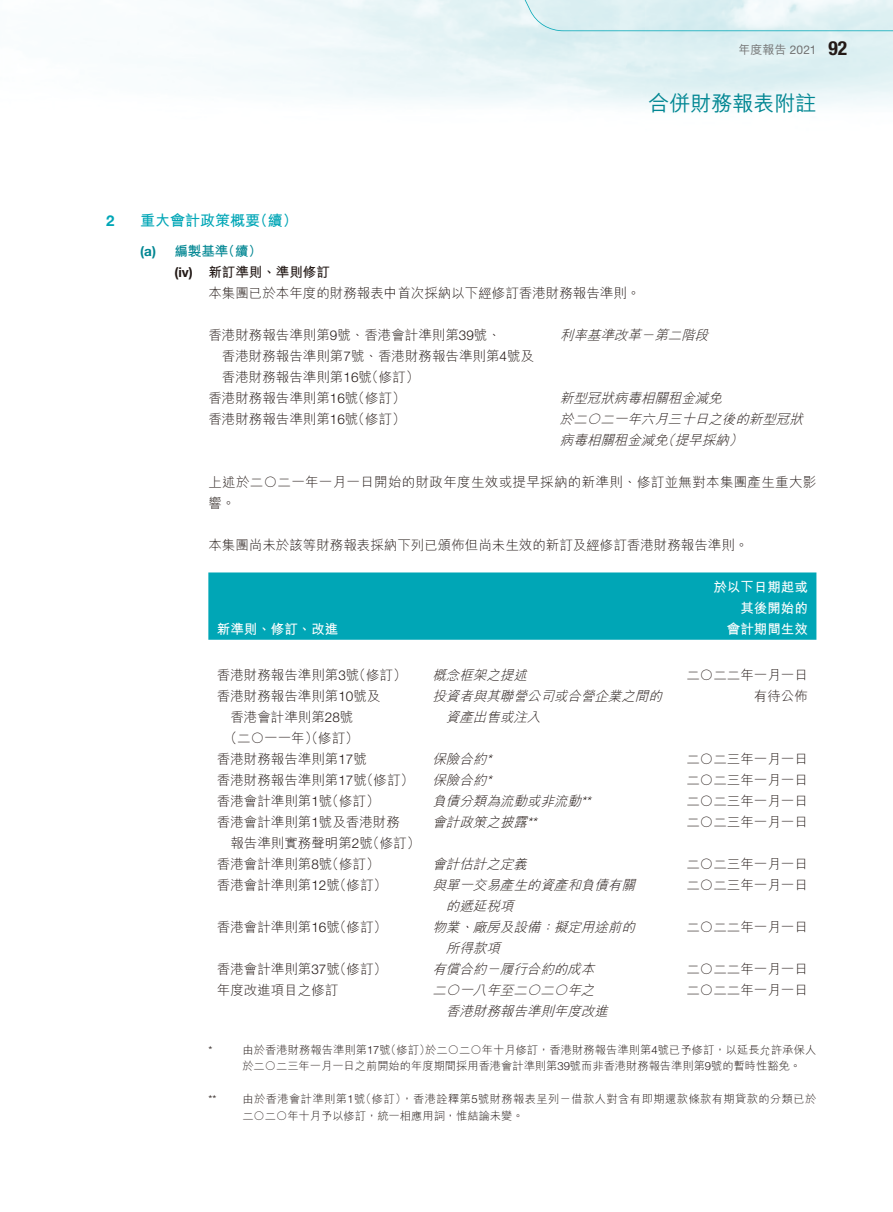
<style>
.page{position:relative;width:893px;height:1212px;background:#fff}
.page>*{position:absolute;margin:0;border:0;box-sizing:border-box;transform-origin:0 0}
.t1{font:21px "M Hei HK Medium E Ten B5 H";color:#008692}
.t2{font:15px "M Hei HK Bold E Ten B5 H";color:#00a6b6}
.t3{font:700 15px "Helvetica Neue LT Std";color:#00a6b6}
.t4{font:13.5px/21px "M Hei HK Light E Ten B5 H";color:#231916}
.t5{font:italic 13.5px/21px "M Hei HK Light E Ten B5 H";color:#231916}
.t6{font:13.5px/21px "M Hei HK Light E Ten B5 H";letter-spacing:.025em;color:#231916}
.t7{font:13.5px/21px "M Hei HK Bold E Ten B5 H";color:#fff;text-align:right}
.t8{font:13.5px/21px "M Hei HK Bold E Ten B5 H";color:#231916}
.t9{font:12px "M Hei HK Medium E Ten B5 H";color:#717171}
.t10{font:11.25px/16.5px "M Hei HK Light E Ten B5 H";letter-spacing:.005em;color:#231916}
.t11{font:11.25px/16.5px "M Hei HK Light E Ten B5 H";letter-spacing:.04em;color:#231916}
.t12{font:300 11.25px "Helvetica Neue LT Std";color:#231916}
.s1{font-family:"Helvetica Neue LT Std"}
.s2{font-family:"Helvetica Neue LT Std";font-weight:700;font-stretch:condensed;font-size:19.5px;color:#231916}
.s3{font-family:"Helvetica Neue LT Std";font-weight:700;color:#008692}
.s4{color:#008692}
.s5{font-family:"Helvetica Neue LT Std";font-weight:700}
.s6{font-family:"Helvetica Neue LT Std";font-weight:300}
</style>
<div class="page">
<svg style="left:492px;top:0;width:401px;height:31px"></svg>
<div style="left:208px;top:572px;width:608px;height:68px;background:#00a6b6"></div>
<p class="t9" style="left:738px;top:45px;width:110px">年度報告 <span class="s1">2021</span> <span class="s2">92</span></p>
<h1 class="t1" style="left:648px;top:95px;width:169px">合併財務報表附註</h1>
<p class="t3" style="left:106px;top:215px;width:10px">2</p>
<p class="t2" style="left:140px;top:215px;width:159px">重大會計政策概要（續）</p>
<p class="t8" style="left:174px;top:242px;width:157px;text-indent:-34px"><span class="s3">(a)</span> <span class="s4">編製基準（續）<br></span><span class="s5">(iv)</span> 新訂準則、準則修訂</p>
<p class="t4" style="left:208px;top:284px;width:433px">本集團已於本年度的財務報表中首次採納以下經修訂香港財務報告準則。</p>
<p class="t4" style="left:222px;top:326px;width:314px;text-indent:-14px">香港財務報告準則第<span class="s6">9</span>號、香港會計準則第<span class="s6">39</span>號、<br>香港財務報告準則第<span class="s6">7</span>號、香港財務報告準則第<span class="s6">4</span>號及香港財務報告準則第<span class="s6">16</span>號（修訂）</p>
<p class="t5" style="left:560px;top:326px;width:154px">利率基準改革－第二階段</p>
<p class="t4" style="left:208px;top:389px;width:199px">香港財務報告準則第<span class="s6">16</span>號（修訂）</p>
<p class="t5" style="left:560px;top:389px;width:167px">新型冠狀病毒相關租金減免</p>
<p class="t4" style="left:208px;top:410px;width:199px">香港財務報告準則第<span class="s6">16</span>號（修訂）</p>
<p class="t5" style="left:560px;top:410px;width:248px">於二〇二一年六月三十日之後的新型冠狀病毒相關租金減免（提早採納）</p>
<p class="t6" style="left:208px;top:473px;width:610px">上述於二○二一年一月一日開始的財政年度生效或提早採納的新準則、修訂並無對本集團產生重大影響。</p>
<p class="t4" style="left:208px;top:536px;width:542px">本集團尚未於該等財務報表採納下列已頒佈但尚未生效的新訂及經修訂香港財務報告準則。</p>
<p class="t7" style="left:217px;top:620px;width:123px">新準則、修訂、改進</p>
<p class="t7" style="left:713px;top:578px;width:96px">於以下日期起或其後開始的<br>會計期間生效</p>
<p class="t4" style="left:217px;top:666px;width:191px">香港財務報告準則第<span class="s6">3</span>號（修訂）</p>
<p class="t5" style="left:432px;top:666px;width:100px">概念框架之提述</p>
<p class="t4" style="left:686px;top:666px;width:123px">二○二二年一月一日</p>
<p class="t4" style="left:217px;top:687px;width:165px">香港財務報告準則第<span class="s6">10</span>號及</p>
<p class="t4" style="left:230px;top:708px;width:125px">香港會計準則第<span class="s6">28</span>號</p>
<p class="t4" style="left:224px;top:729px;width:136px">（二〇一一年）（修訂）</p>
<p class="t5" style="left:446px;top:687px;width:221px;text-indent:-14px">投資者與其聯營公司或合營企業之間的資產出售或注入</p>
<p class="t4" style="left:754px;top:687px;width:55px">有待公佈</p>
<p class="t4" style="left:217px;top:750px;width:152px">香港財務報告準則第<span class="s6">17</span>號</p>
<p class="t5" style="left:432px;top:750px;width:64px">保險合約<span class="s6">*</span></p>
<p class="t4" style="left:686px;top:750px;width:123px">二○二三年一月一日</p>
<p class="t4" style="left:217px;top:771px;width:199px">香港財務報告準則第<span class="s6">17</span>號（修訂）</p>
<p class="t5" style="left:432px;top:771px;width:64px">保險合約<span class="s6">*</span></p>
<p class="t4" style="left:686px;top:771px;width:123px">二○二三年一月一日</p>
<p class="t4" style="left:217px;top:792px;width:164px">香港會計準則第<span class="s6">1</span>號（修訂）</p>
<p class="t5" style="left:432px;top:792px;width:163px">負債分類為流動或非流動<span class="s6">**</span></p>
<p class="t4" style="left:686px;top:792px;width:123px">二○二三年一月一日</p>
<p class="t4" style="left:230px;top:813px;width:191px;text-indent:-14px">香港會計準則第<span class="s6">1</span>號及香港財務<br>報告準則實務聲明第<span class="s6">2</span>號（修訂）</p>
<p class="t5" style="left:432px;top:813px;width:109px">會計政策之披露<span class="s6">**</span></p>
<p class="t4" style="left:686px;top:813px;width:123px">二○二三年一月一日</p>
<p class="t4" style="left:217px;top:855px;width:164px">香港會計準則第<span class="s6">8</span>號（修訂）</p>
<p class="t5" style="left:432px;top:855px;width:100px">會計估計之定義</p>
<p class="t4" style="left:686px;top:855px;width:123px">二○二三年一月一日</p>
<p class="t4" style="left:217px;top:876px;width:172px">香港會計準則第<span class="s6">12</span>號（修訂）</p>
<p class="t5" style="left:446px;top:876px;width:194px;text-indent:-14px">與單一交易產生的資產和負債有關的遞延稅項</p>
<p class="t4" style="left:686px;top:876px;width:123px">二○二三年一月一日</p>
<p class="t4" style="left:217px;top:918px;width:172px">香港會計準則第<span class="s6">16</span>號（修訂）</p>
<p class="t5" style="left:446px;top:918px;width:194px;text-indent:-14px">物業、廠房及設備：擬定用途前的所得款項</p>
<p class="t4" style="left:686px;top:918px;width:123px">二○二二年一月一日</p>
<p class="t4" style="left:217px;top:960px;width:172px">香港會計準則第<span class="s6">37</span>號（修訂）</p>
<p class="t5" style="left:432px;top:960px;width:167px">有償合約－履行合約的成本</p>
<p class="t4" style="left:686px;top:960px;width:123px">二○二二年一月一日</p>
<p class="t4" style="left:217px;top:981px;width:123px">年度改進項目之修訂</p>
<p class="t5" style="left:446px;top:981px;width:167px;text-indent:-14px">二〇一八年至二〇二〇年之香港財務報告準則年度改進</p>
<p class="t4" style="left:686px;top:981px;width:123px">二○二二年一月一日</p>
<p class="t12" style="left:208px;top:1046px;width:5px">*</p>
<p class="t10" style="left:242px;top:1043px;width:576px">由於香港財務報告準則第<span class="s6">17</span>號（修訂）於二○二○年十月修訂，香港財務報告準則第<span class="s6">4</span>號已予修訂，以延長允許承保人於二○二三年一月一日之前開始的年度期間採用香港會計準則第<span class="s6">39</span>號而非香港財務報告準則第<span class="s6">9</span>號的暫時性豁免。</p>
<p class="t12" style="left:208px;top:1095px;width:9px">**</p>
<p class="t11" style="left:242px;top:1092px;width:576px">由於香港會計準則第<span class="s6">1</span>號（修訂），香港詮釋第<span class="s6">5</span>號財務報表呈列－借款人對含有即期還款條款有期貸款的分類已於二○二○年十月予以修訂，統一相應用詞，惟結論未變。</p>
</div>
